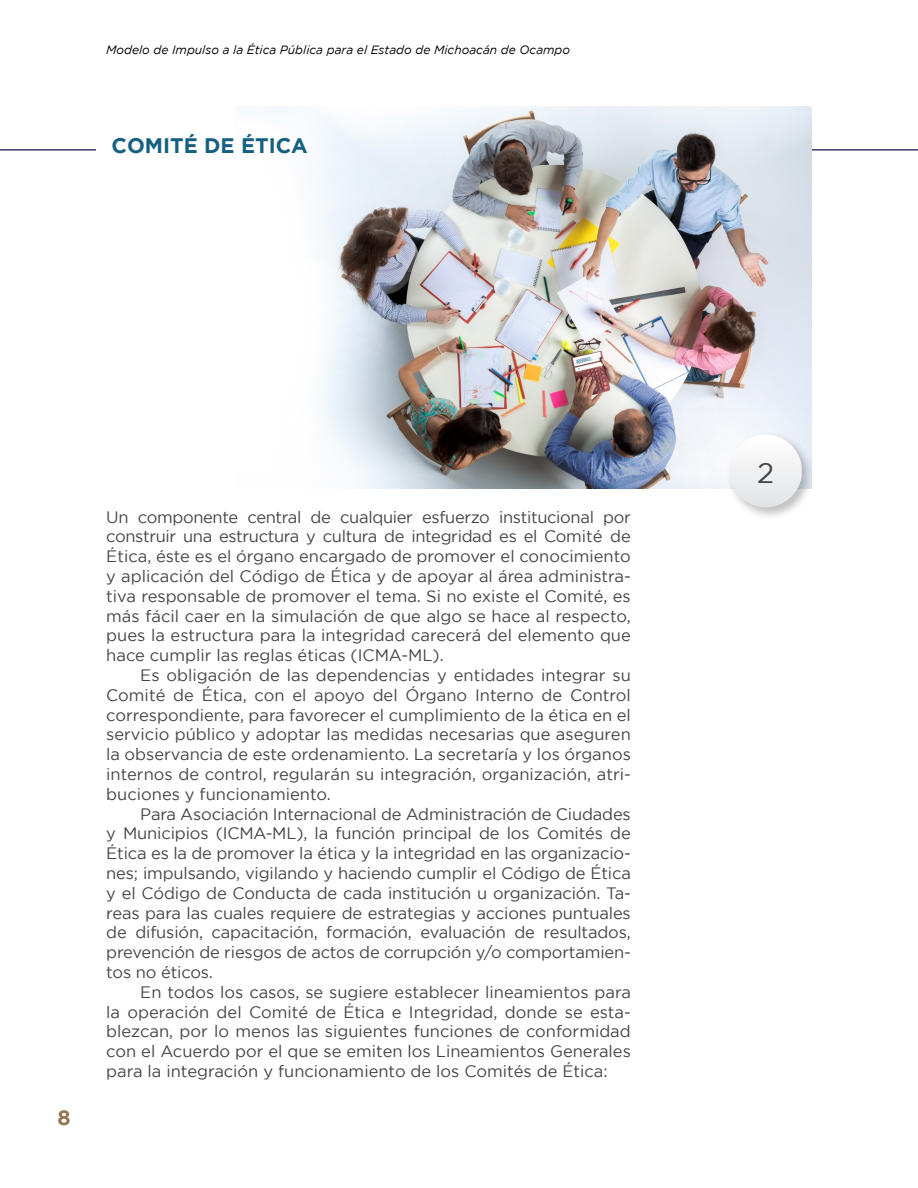
<style>
.page{position:relative;width:918px;height:1188px;background:#fff}
.page>*{position:absolute;margin:0;border:0;box-sizing:border-box;transform-origin:0 0}
.t1{font:28.5px "Gotham";color:#444545}
.t2{font:700 21px "Gotham";color:#156081}
.t3{font:700 21px "Gotham";color:#967558}
.t4{font:16.5px/19.8px "Gotham";color:#444545;text-align:justify}
.t5{font:italic 12px "Gotham";color:#000}
</style>
<div class="page">
<hr style="left:0;top:149px;width:918px;height:2px;background:#42386b">
<div style="left:96px;top:106px;width:278px;height:379px;background:#fff"></div>
<img style="left:236px;top:106px;width:576px;height:383px">
<div style="left:726px;top:431px;width:88px;height:89px;background:#000;opacity:.25"></div>
<svg style="left:730px;top:435px;width:72px;height:72px"></svg>
<p class="t5" style="left:106px;top:43px;width:466px">Modelo de Impulso a la Ética Pública para el Estado de Michoacán de Ocampo</p>
<p class="t2" style="left:112px;top:134px;width:198px">COMITÉ DE ÉTICA</p>
<p class="t3" style="left:58px;top:1106px;width:15px">8</p>
<p class="t4" style="left:106px;top:507px;width:526px">Un componente central de cualquier esfuerzo institucional por construir una estructura y cultura de integridad es el Comité de Ética, éste es el órgano encargado de promover el conocimiento y aplicación del Código de Ética y de apoyar al área administra&shy;tiva responsable de promover el tema. Si no existe el Comité, es más fácil caer en la simulación de que algo se hace al respecto, pues la estructura para la integridad carecerá del elemento que hace cumplir las reglas éticas (ICMA-ML).</p>
<p class="t4" style="left:106px;top:665px;width:526px;text-indent:34px">Es obligación de las dependencias y entidades integrar su Comité de Ética, con el apoyo del Órgano Interno de Control correspondiente, para favorecer el cumplimiento de la ética en el servicio público y adoptar las medidas necesarias que aseguren la observancia de este ordenamiento. La secretaría y los órganos internos de control, regularán su integración, organización, atri&shy;buciones y funcionamiento.</p>
<p class="t4" style="left:106px;top:804px;width:526px;text-indent:34px">Para Asociación Internacional de Administración de Ciudades y Municipios (ICMA-ML), la función principal de los Comités de Ética es la de promover la ética y la integridad en las organizacio&shy;nes; impulsando, vigilando y haciendo cumplir el Código de Ética y el Código de Conducta de cada institución u organización. Ta&shy;reas para las cuales requiere de estrategias y acciones puntuales de difusión, capacitación, formación, evaluación de resultados, prevención de riesgos de actos de corrupción y/o comportamien&shy;tos no éticos.</p>
<p class="t4" style="left:106px;top:982px;width:526px;text-indent:34px">En todos los casos, se sugiere establecer lineamientos para la operación del Comité de Ética e Integridad, donde se esta&shy;blezcan, por lo menos las siguientes funciones de conformidad con el Acuerdo por el que se emiten los Lineamientos Generales para la integración y funcionamiento de los Comités de Ética:</p>
<h1 class="t1" style="left:757px;top:457px;width:19px">2</h1>
</div>
